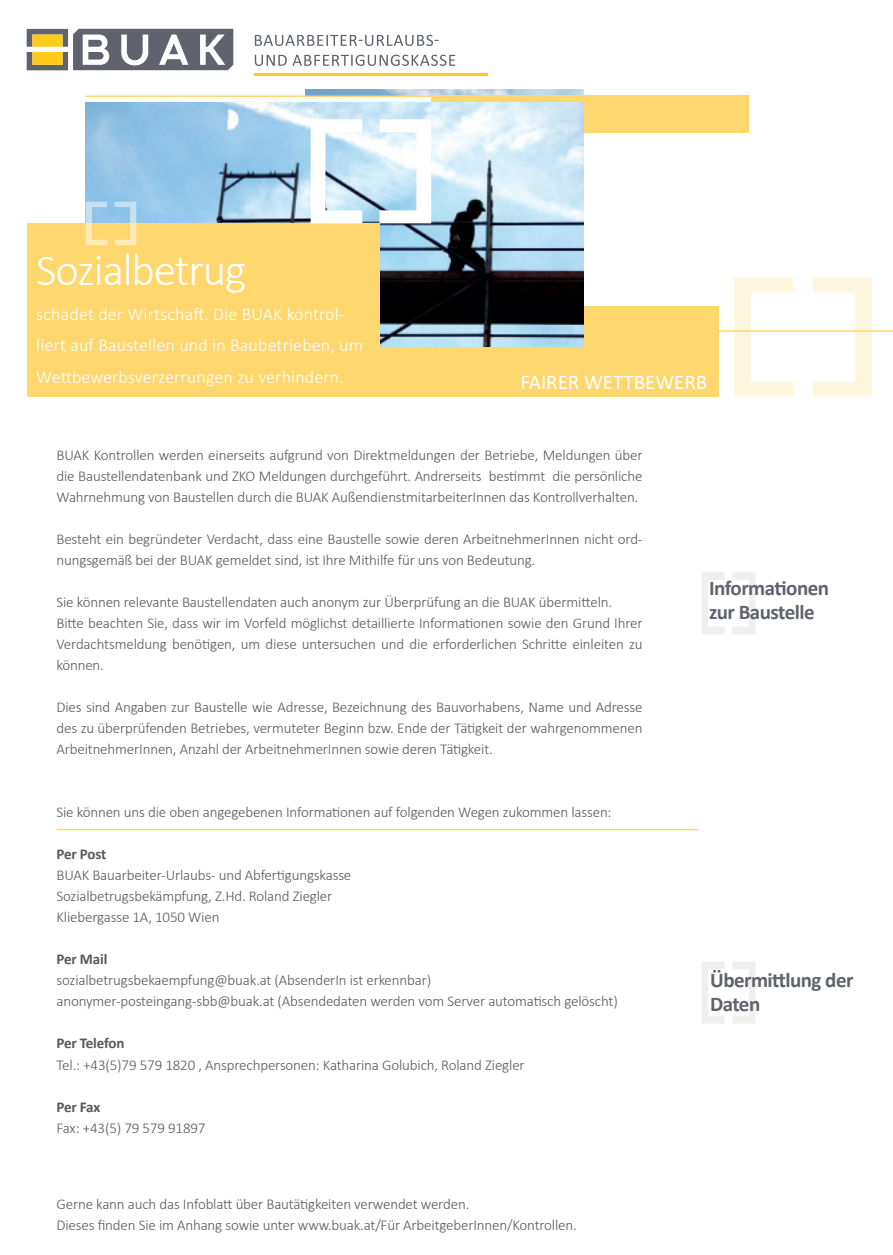
<style>
.page{position:relative;width:893px;height:1255px;background:#fff}
.page>*{position:absolute;margin:0;border:0;box-sizing:border-box;transform-origin:0 0}
.t1{font:300 45px "Calibri";letter-spacing:-.025em;color:#fff}
.t2{font:700 21px/24px "Calibri";letter-spacing:-.025em;color:#60626d}
.t3{font:21px "Calibri";color:#fff}
.t4{font:300 18px/31.5px "Calibri";letter-spacing:.01em;color:#fff}
.t5{font:300 15px/21px "Calibri";letter-spacing:-.01em;color:#57585a;text-align:justify}
.t6{font:700 15px "Calibri";letter-spacing:-.015em;color:#57585a}
</style>
<div class="page">
<hr style="left:57px;top:828px;width:641px;height:2px;background:#fed76f">
<div style="left:174px;top:305px;width:545px;height:91px;background:#fed76f"></div>
<img style="left:305px;top:90px;width:278px;height:6px">
<div style="left:431px;top:96px;width:318px;height:37px;background:#fed76f"></div>
<hr style="left:444px;top:330px;width:449px;height:2px;background:#fed76f">
<svg style="left:813px;top:277px;width:59px;height:119px"></svg>
<svg style="left:734px;top:277px;width:59px;height:119px"></svg>
<img style="left:86px;top:102px;width:497px;height:244px">
<div style="left:27px;top:223px;width:352px;height:173px;background:#fed76f"></div>
<hr style="left:86px;top:96px;width:345px;height:1px;background:#fed76f">
<svg style="left:380px;top:119px;width:51px;height:104px"></svg>
<svg style="left:311px;top:119px;width:51px;height:104px"></svg>
<svg style="left:115px;top:202px;width:21px;height:43px"></svg>
<svg style="left:86px;top:202px;width:21px;height:43px"></svg>
<svg style="left:255px;top:55px;width:200px;height:11px"></svg>
<svg style="left:255px;top:35px;width:184px;height:11px"></svg>
<svg style="left:27px;top:29px;width:206px;height:41px"></svg>
<hr style="left:255px;top:73px;width:233px;height:2px;background:#fecb1b">
<svg style="left:733px;top:572px;width:22px;height:62px"></svg>
<svg style="left:702px;top:572px;width:23px;height:62px"></svg>
<svg style="left:733px;top:962px;width:22px;height:61px"></svg>
<svg style="left:702px;top:962px;width:23px;height:61px"></svg>
<p class="t1" style="left:36px;top:242px;width:211px">Sozialbetrug</p>
<p class="t4" style="left:36px;top:298px;width:328px">schadet der Wirtschaft. Die BUAK kontrol&shy;liert auf Baustellen und in Baubetrieben, um<br>Wettbewerbsverzerrungen zu verhindern.</p>
<p class="t3" style="left:520px;top:367px;width:188px">FAIRER WETTBEWERB</p>
<p class="t5" style="left:57px;top:444px;width:588px">BUAK Kontrollen werden einerseits aufgrund von Direktmeldungen der Betriebe, Meldungen über die Baustellendatenbank und ZKO Meldungen durchgeführt. Andrerseits bestimmt die persönliche Wahrnehmung von Baustellen durch die BUAK AußendienstmitarbeiterInnen das Kontrollverhalten.</p>
<p class="t5" style="left:57px;top:528px;width:587px">Besteht ein begründeter Verdacht, dass eine Baustelle sowie deren ArbeitnehmerInnen nicht ord&shy;nungsgemäß bei der BUAK gemeldet sind, ist Ihre Mithilfe für uns von Bedeutung.</p>
<p class="t5" style="left:57px;top:591px;width:557px">Sie können relevante Baustellendaten auch anonym zur Überprüfung an die BUAK übermitteln.</p>
<p class="t5" style="left:57px;top:612px;width:588px">Bitte beachten Sie, dass wir im Vorfeld möglichst detaillierte Informationen sowie den Grund Ihrer Verdachtsmeldung benötigen, um diese untersuchen und die erforderlichen Schritte einleiten zu können.</p>
<p class="t5" style="left:57px;top:696px;width:588px">Dies sind Angaben zur Baustelle wie Adresse, Bezeichnung des Bauvorhabens, Name und Adresse des zu überprüfenden Betriebes, vermuteter Beginn bzw. Ende der Tätigkeit der wahrgenommenen ArbeitnehmerInnen, Anzahl der ArbeitnehmerInnen sowie deren Tätigkeit.</p>
<p class="t5" style="left:57px;top:801px;width:557px">Sie können uns die oben angegebenen Informationen auf folgenden Wegen zukommen lassen:</p>
<p class="t6" style="left:57px;top:843px;width:51px">Per Post</p>
<p class="t5" style="left:57px;top:864px;width:296px">BUAK Bauarbeiter-Urlaubs- und Abfertigungskasse</p>
<p class="t5" style="left:57px;top:885px;width:277px">Sozialbetrugsbekämpfung, Z.Hd. Roland Ziegler</p>
<p class="t5" style="left:57px;top:906px;width:164px">Kliebergasse 1A, 1050 Wien</p>
<p class="t6" style="left:57px;top:948px;width:52px">Per Mail</p>
<p class="t5" style="left:57px;top:969px;width:376px">sozialbetrugsbekaempfung@buak.at (AbsenderIn ist erkennbar)</p>
<p class="t5" style="left:57px;top:990px;width:563px">anonymer-posteingang-sbb@buak.at (Absendedaten werden vom Server automatisch gelöscht)</p>
<p class="t6" style="left:57px;top:1032px;width:69px">Per Telefon</p>
<p class="t5" style="left:57px;top:1053px;width:470px">Tel.: +43(5)79 579 1820 , Ansprechpersonen: Katharina Golubich, Roland Ziegler</p>
<p class="t6" style="left:57px;top:1095px;width:45px">Per Fax</p>
<p class="t5" style="left:57px;top:1116px;width:151px">Fax: +43(5) 79 579 91897</p>
<p class="t5" style="left:57px;top:1193px;width:522px">Gerne kann auch das Infoblatt über Bautätigkeiten verwendet werden.<br>Dieses finden Sie im Anhang sowie unter www.buak.at/Für ArbeitgeberInnen/Kontrollen.</p>
<p class="t2" style="left:709px;top:575px;width:122px">Informationen</p>
<p class="t2" style="left:709px;top:599px;width:107px">zur Baustelle</p>
<p class="t2" style="left:710px;top:968px;width:145px">Übermittlung der<br>Daten</p>
</div>
